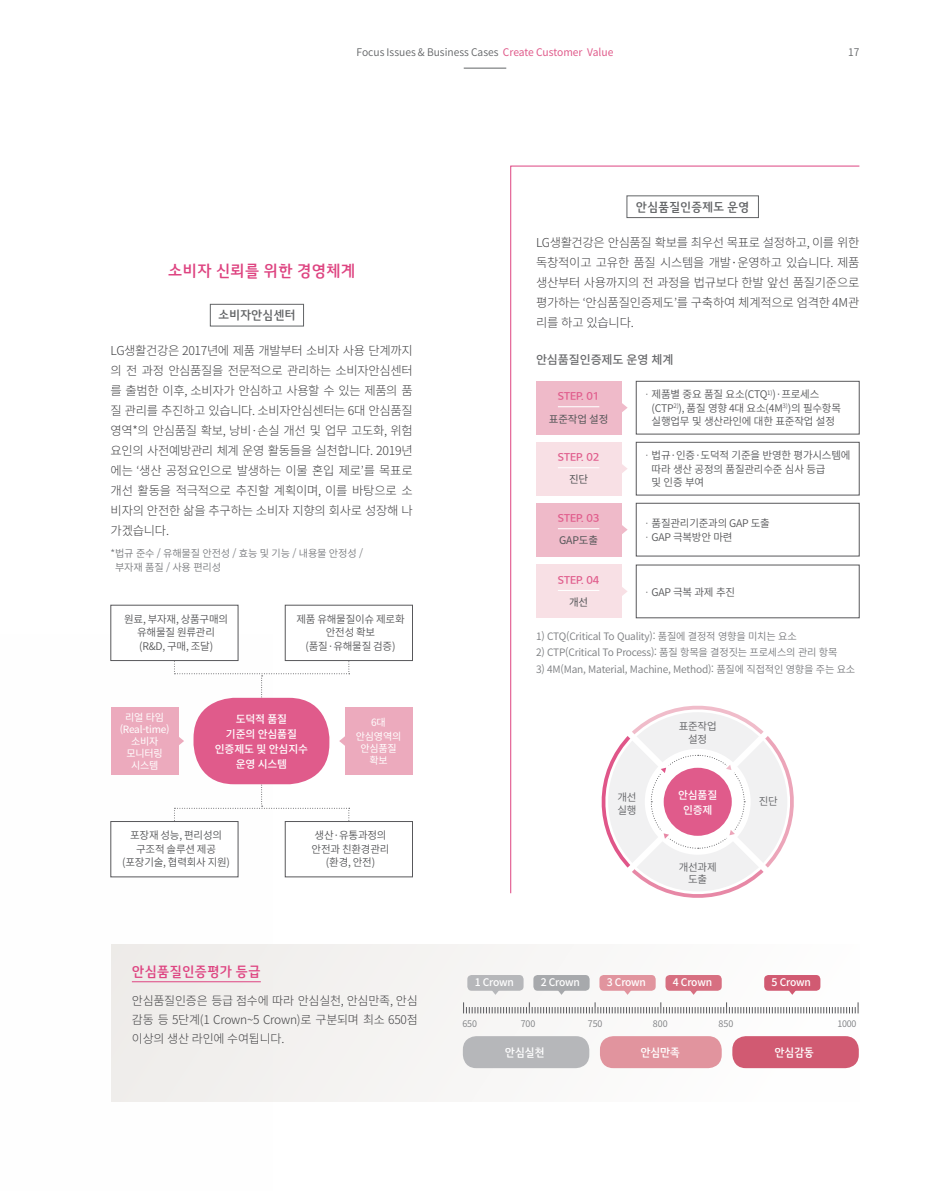
<style>
.page{position:relative;width:936px;height:1191px;background:#fff}
.page>*{position:absolute;margin:0;border:0;box-sizing:border-box;transform-origin:0 0}
.t1{font:15.75px "LG Sm Haotf TSB";letter-spacing:-.01em;color:#de4481}
.t2{font:13.5px "LG Sm Haotf TSB";letter-spacing:-.01em;color:#de4481}
.t3{font:300 12.3px/20px "Noto Sans CJ Kkr";letter-spacing:-.02em;color:#404042;text-align:justify}
.t4{font:300 12px/18.8px "Noto Sans CJ Kkr";letter-spacing:-.02em;color:#404042;text-align:justify}
.t5{font:12px "LG Sm Haotf TSB";letter-spacing:-.02em;color:#626466}
.t6{font:500 12px "Noto Sans CJ Kkr";letter-spacing:-.01em;color:#696a6c}
.t7{font:10.95px "LG Sm Haotf TSB";letter-spacing:-.04em;color:#fff}
.t8{font:500 10.8px/15px "Noto Sans CJ Kkr";letter-spacing:-.02em;color:#fff;text-align:center}
.t9{font:600 10.5px/13.5px "Noto Sans CJ Kkr";letter-spacing:-.02em;color:#555658;text-align:center}
.t10{font:600 10.5px "Noto Sans CJ Kkr";color:#626466}
.t11{font:500 10.5px "Noto Sans CJ Kkr";letter-spacing:-.025em;color:#fff}
.t12{font:10.5px "LG Sm Haotf TSB";color:#e05b8b}
.t13{font:600 10.5px/12.6px "Noto Sans CJ Kkr";letter-spacing:-.02em;color:#5f6063;text-align:center}
.t14{font:10.5px "Noto Sans CJ Kkr";letter-spacing:-.01em;color:#555658}
.t15{font:600 10.2px/14.2px "Noto Sans CJ Kkr";letter-spacing:-.02em;color:#7a7c7f}
.t16{font:10.05px/12px "Noto Sans CJ Kkr";letter-spacing:-.02em;color:#fff;text-align:center}
.t17{font:600 9px "Noto Sans CJ Kkr";letter-spacing:-.01em;color:#7a7c7f}
.s1{font-weight:400;color:#e05b8b}
.s2{font-size:12px}
.s3{font-weight:600}
.s4{font-weight:300}
</style>
<div class="page">
<div style="left:111px;top:944px;width:748px;height:157px;background:#f5f4f2"></div>
<svg style="left:510px;top:166px;width:349px;height:727px"></svg>
<div style="left:627px;top:196px;width:131px;height:22px;background:#fff"></div>
<div style="left:626px;top:196px;width:132px;height:22px;border:1px solid #626466"></div>
<hr style="left:132px;top:981px;width:129px;height:1px;background:#de4481">
<div style="left:636px;top:381px;width:223px;height:53px;background:#fff"></div>
<div style="left:636px;top:381px;width:223px;height:53px;border:1px solid #58585b"></div>
<div style="left:636px;top:442px;width:223px;height:53px;background:#fff"></div>
<div style="left:636px;top:442px;width:223px;height:53px;border:1px solid #58585b"></div>
<div style="left:636px;top:503px;width:223px;height:53px;background:#fff"></div>
<div style="left:636px;top:503px;width:223px;height:53px;border:1px solid #58585b"></div>
<div style="left:636px;top:565px;width:223px;height:53px;background:#fff"></div>
<div style="left:636px;top:565px;width:223px;height:53px;border:1px solid #58585b"></div>
<svg style="left:621px;top:402px;width:6px;height:11px"></svg>
<div style="left:536px;top:381px;width:85px;height:53px;background:#efbac9"></div>
<hr style="left:558px;top:406px;width:41px;height:1px;background:#fff">
<svg style="left:621px;top:463px;width:6px;height:11px"></svg>
<div style="left:536px;top:442px;width:85px;height:53px;background:#f8e0e5"></div>
<hr style="left:558px;top:467px;width:41px;height:1px;background:#fff">
<svg style="left:621px;top:524px;width:6px;height:11px"></svg>
<div style="left:536px;top:503px;width:85px;height:53px;background:#efbac9"></div>
<hr style="left:558px;top:528px;width:41px;height:1px;background:#fff">
<svg style="left:621px;top:586px;width:6px;height:10px"></svg>
<div style="left:536px;top:565px;width:85px;height:53px;background:#f8e0e5"></div>
<hr style="left:558px;top:590px;width:41px;height:1px;background:#fff">
<div style="left:210px;top:304px;width:94px;height:22px;border:1px solid #626466"></div>
<svg style="left:174px;top:775px;width:176px;height:75px"></svg>
<svg style="left:174px;top:632px;width:176px;height:75px"></svg>
<div style="left:111px;top:821px;width:127px;height:56px;background:#fff"></div>
<div style="left:111px;top:821px;width:127px;height:56px;border:1px solid #58585b"></div>
<div style="left:285px;top:821px;width:127px;height:56px;background:#fff"></div>
<div style="left:285px;top:821px;width:127px;height:56px;border:1px solid #58585b"></div>
<div style="left:111px;top:605px;width:127px;height:55px;background:#fff"></div>
<div style="left:111px;top:605px;width:127px;height:55px;border:1px solid #58585b"></div>
<div style="left:285px;top:605px;width:127px;height:55px;background:#fff"></div>
<div style="left:285px;top:605px;width:127px;height:55px;border:1px solid #58585b"></div>
<div style="left:193px;top:698px;width:136px;height:86px;background:#e05b8b;border-radius:40px"></div>
<svg style="left:178px;top:735px;width:6px;height:11px"></svg>
<div style="left:111px;top:707px;width:67px;height:68px;background:#ecaabd"></div>
<svg style="left:339px;top:737px;width:5px;height:8px"></svg>
<div style="left:344px;top:707px;width:68px;height:68px;background:#ecaabd"></div>
<svg style="left:594px;top:698px;width:207px;height:200px"></svg>
<div style="left:663px;top:767px;width:68px;height:69px;background:#e05b8b;border-radius:50%"></div>
<div style="left:463px;top:1036px;width:126px;height:32px;background:#b6b7ba;border-radius:13px"></div>
<div style="left:600px;top:1036px;width:121px;height:32px;background:#e1949e;border-radius:13px"></div>
<div style="left:732px;top:1036px;width:126px;height:32px;background:#d15a72;border-radius:13px"></div>
<svg style="left:463px;top:1002px;width:395px;height:11px"></svg>
<svg style="left:491px;top:990px;width:9px;height:4px"></svg>
<div style="left:467px;top:975px;width:56px;height:15px;background:#b6b7ba;border-radius:4px"></div>
<svg style="left:623px;top:990px;width:9px;height:4px"></svg>
<div style="left:599px;top:975px;width:56px;height:15px;background:#e1949e;border-radius:4px"></div>
<svg style="left:557px;top:990px;width:9px;height:4px"></svg>
<div style="left:533px;top:975px;width:56px;height:15px;background:#a7a9ac;border-radius:4px"></div>
<svg style="left:689px;top:990px;width:9px;height:4px"></svg>
<div style="left:665px;top:975px;width:56px;height:15px;background:#d76f81;border-radius:4px"></div>
<svg style="left:787px;top:990px;width:9px;height:4px"></svg>
<div style="left:764px;top:975px;width:56px;height:15px;background:#d15a72;border-radius:4px"></div>
<hr style="left:463px;top:68px;width:43px;height:1px;background:#626466">
<p class="t10" style="left:356px;top:46px;width:258px">Focus Issues &amp; Business Cases <span class="s1">Create Customer Value</span></p>
<p class="t10" style="left:848px;top:46px;width:13px">17</p>
<p class="t1" style="left:168px;top:263px;width:189px">소비자 신뢰를 위한 경영체계</p>
<p class="t5" style="left:218px;top:309px;width:79px">소비자안심센터</p>
<p class="t3" style="left:111px;top:341px;width:303px">LG생활건강은 2017년에 제품 개발부터 소비자 사용 단계까지 의 전 과정 안심품질을 전문적으로 관리하는 소비자안심센터 를 출범한 이후, 소비자가 안심하고 사용할 수 있는 제품의 품 질 관리를 추진하고 있습니다. 소비자안심센터는 6대 안심품질 영역*의 안심품질 확보, 낭비·손실 개선 및 업무 고도화, 위험 요인의 사전예방관리 체계 운영 활동들을 실천합니다. 2019년 에는 <span class="s2">‘</span>생산 공정요인으로 발생하는 이물 혼입 제로<span class="s2">’</span>를 목표로 개선 활동을 적극적으로 추진할 계획이며, 이를 바탕으로 소 비자의 안전한 삶을 추구하는 소비자 지향의 회사로 성장해 나 가겠습니다.</p>
<p class="t15" style="left:115px;top:546px;width:249px;text-indent:-4px">*법규 준수 / 유해물질 안전성 / 효능 및 기능 / 내용물 안정성 / 부자재 품질 / 사용 편리성</p>
<p class="t9" style="left:124px;top:612px;width:105px">원료, 부자재, 상품구매의 유해물질 원류관리 (R&amp;D, 구매, 조달)</p>
<p class="t9" style="left:296px;top:612px;width:110px">제품 유해물질이슈 제로화 안전성 확보 (품질·유해물질 검증)</p>
<p class="t16" style="left:120px;top:712px;width:51px">리얼 타임 (Real-time) 소비자 모니터링 시스템</p>
<p class="t16" style="left:356px;top:715px;width:47px;line-height:14.1px">6대 안심영역의</p>
<p class="t8" style="left:215px;top:711px;width:95px">도덕적 품질<br>기준의 안심품질 인증제도 및 안심지수 운영 시스템</p>
<p class="t16" style="left:360px;top:742px;width:38px">안심품질 확보</p>
<p class="t9" style="left:122px;top:828px;width:109px">포장재 성능, 편리성의 구조적 솔루션 제공 (포장기술, 협력회사 지원)</p>
<p class="t9" style="left:311px;top:828px;width:79px">생산·유통과정의 안전과 친환경관리 (환경, 안전)</p>
<p class="t2" style="left:132px;top:964px;width:130px">안심품질인증평가 등급</p>
<p class="t4" style="left:132px;top:991px;width:287px">안심품질인증은 등급 점수에 따라 안심실천, 안심만족, 안심 감동 등 5단계(1 Crown~5 Crown)로 구분되며 최소 650점 이상의 생산 라인에 수여됩니다.</p>
<p class="t5" style="left:636px;top:201px;width:115px">안심품질인증제도 운영</p>
<p class="t3" style="left:536px;top:233px;width:325px">LG생활건강은 안심품질 확보를 최우선 목표로 설정하고, 이를 위한 독창적이고 고유한 품질 시스템을 개발<span class="s3">·</span>운영하고 있습니다. 제품 생산부터 사용까지의 전 과정을 법규보다 한발 앞선 품질기준으로 평가하는 <span class="s2">‘</span>안심품질인증제도<span class="s2">’</span>를 구축하여 체계적으로 엄격한 4M관 리를 하고 있습니다.</p>
<p class="t6" style="left:536px;top:352px;width:139px">안심품질인증제도 운영 체계</p>
<p class="t12" style="left:558px;top:391px;width:43px">STEP. 01</p>
<p class="t14" style="left:548px;top:413px;width:61px">표준작업 설정</p>
<p class="t12" style="left:558px;top:452px;width:43px">STEP. 02</p>
<p class="t14" style="left:569px;top:474px;width:21px">진단</p>
<p class="t12" style="left:558px;top:513px;width:43px">STEP. 03</p>
<p class="t14" style="left:559px;top:535px;width:41px">GAP도출</p>
<p class="t12" style="left:558px;top:574px;width:43px">STEP. 04</p>
<p class="t14" style="left:569px;top:596px;width:21px">개선</p>
<p class="t9" style="left:651px;top:388px;width:191px;text-align:left;text-indent:-7px"><span class="s4">·</span> 제품별 중요 품질 요소(CTQ<sup>1)</sup>)·프로세스 (CTP<sup>2)</sup>), 품질 영향 4대 요소(4M<sup>3)</sup>)의 필수항목 실행업무 및 생산라인에 대한 표준작업 설정</p>
<p class="t9" style="left:651px;top:449px;width:200px;text-align:left;text-indent:-7px"><span class="s4">·</span> 법규·인증·도덕적 기준을 반영한 평가시스템에 따라 생산 공정의 품질관리수준 심사 등급<br>및 인증 부여</p>
<p class="t9" style="left:644px;top:517px;width:127px;text-align:left"><span class="s4">·</span> 품질관리기준과의 GAP 도출 <span class="s4">·</span> GAP 극복방안 마련</p>
<p class="t9" style="left:644px;top:585px;width:93px"><span class="s4">·</span> GAP 극복 과제 추진</p>
<p class="t15" style="left:536px;top:629px;width:262px">1) CTQ(Critical To Quality): 품질에 결정적 영향을 미치는 요소</p>
<p class="t15" style="left:536px;top:645px;width:303px">2) CTP(Critical To Process): 품질 항목을 결정짓는 프로세스의 관리 항목</p>
<p class="t15" style="left:536px;top:662px;width:321px">3) 4M(Man, Material, Machine, Method): 품질에 직접적인 영향을 주는 요소</p>
<p class="t13" style="left:678px;top:720px;width:40px">표준작업 설정</p>
<p class="t8" style="left:678px;top:788px;width:41px">안심품질 인증제</p>
<p class="t13" style="left:617px;top:791px;width:21px">개선</p>
<p class="t13" style="left:758px;top:795px;width:21px">진단</p>
<p class="t13" style="left:617px;top:804px;width:21px">실행</p>
<p class="t13" style="left:678px;top:860px;width:40px">개선과제 도출</p>
<p class="t11" style="left:475px;top:976px;width:41px">1 Crown</p>
<p class="t11" style="left:541px;top:976px;width:41px">2 Crown</p>
<p class="t11" style="left:607px;top:976px;width:41px">3 Crown</p>
<p class="t11" style="left:673px;top:976px;width:41px">4 Crown</p>
<p class="t11" style="left:771px;top:976px;width:41px">5 Crown</p>
<p class="t17" style="left:462px;top:1018px;width:16px">650</p>
<p class="t17" style="left:520px;top:1018px;width:16px">700</p>
<p class="t17" style="left:587px;top:1018px;width:16px">750</p>
<p class="t17" style="left:653px;top:1018px;width:16px">800</p>
<p class="t17" style="left:718px;top:1018px;width:16px">850</p>
<p class="t17" style="left:837px;top:1018px;width:20px">1000</p>
<p class="t7" style="left:505px;top:1046px;width:41px">안심실천</p>
<p class="t7" style="left:640px;top:1046px;width:41px">안심만족</p>
<p class="t7" style="left:774px;top:1046px;width:41px">안심감동</p>
</div>
